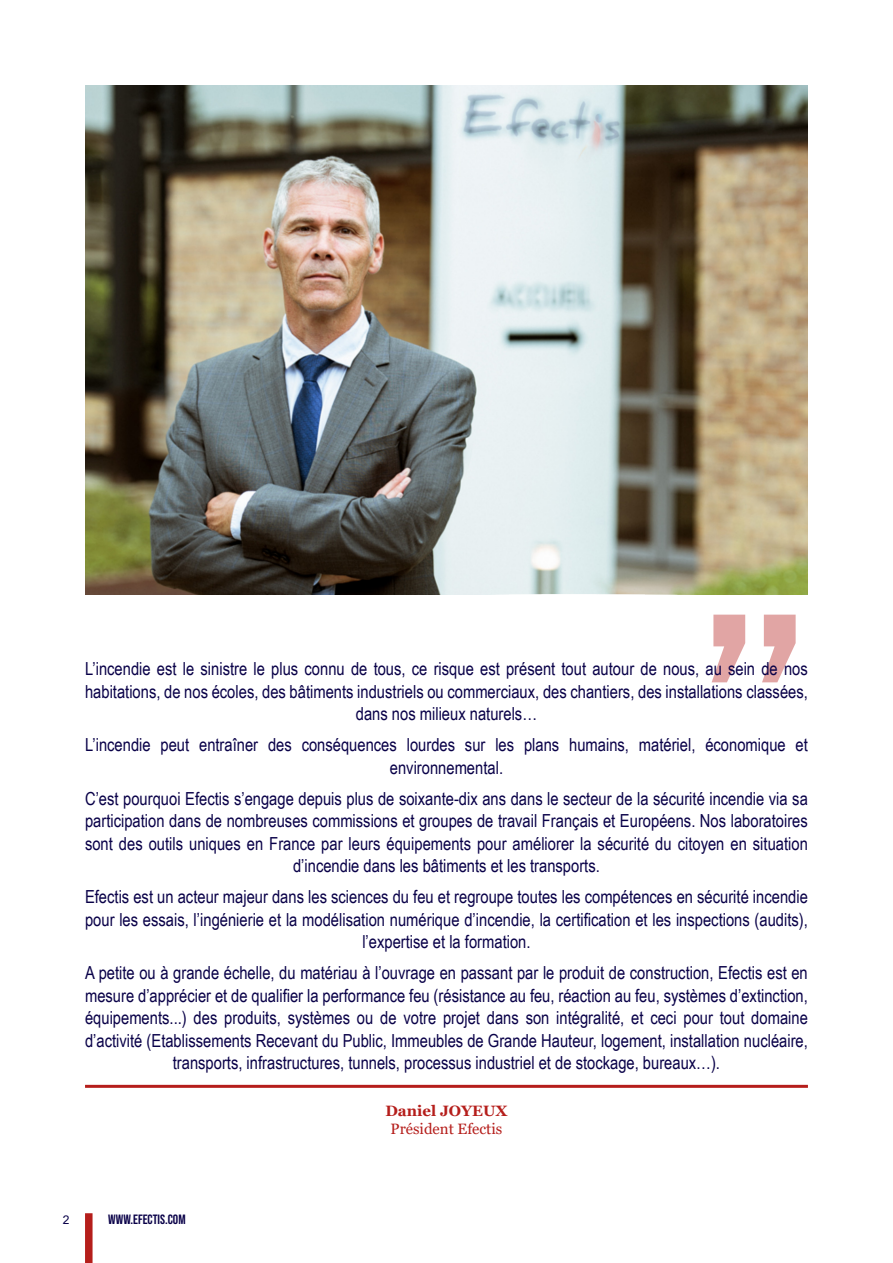
<style>
.page{position:relative;width:893px;height:1263px;background:#fff}
.page>*{position:absolute;margin:0;border:0;box-sizing:border-box;transform-origin:0 0}
.t1{font:300px "Bebas Neue";color:#b51e1b}
.platte_txt{font:18px/22.5px "Arial Narrow";color:#090148;text-align:center}
.Corps_de_texte{font:15px "Georgia";color:#b51e1b}
.Corps_de_texte-2{font:700 15px "Georgia";color:#b51e1b}
.t2{font:700 13.5px "Bebas Neue Pro";color:#090148}
.t3{font:12px "Arial";color:#090148}
</style>
<div class="page">
<div style="left:85px;top:1213px;width:8px;height:50px;background:#b51e1b"></div>
<img style="left:85px;top:85px;width:723px;height:509px">
<hr style="left:85px;top:1085px;width:723px;height:3px;background:#b51e1b">
<h1 class="t1" style="left:701px;top:551px;width:108px">’’</h1>
<p class="platte_txt" style="left:85px;top:657px;width:724px">L’incendie est le sinistre le plus connu de tous, ce risque est présent tout autour de nous, au sein de nos habitations, de nos écoles, des bâtiments industriels ou commerciaux, des chantiers, des installations classées, dans nos milieux naturels…</p>
<p class="platte_txt" style="left:85px;top:733px;width:724px">L’incendie peut entraîner des conséquences lourdes sur les plans humains, matériel, économique et environnemental.</p>
<p class="platte_txt" style="left:85px;top:786px;width:724px">C’est pourquoi Efectis s’engage depuis plus de soixante-dix ans dans le secteur de la sécurité incendie via sa participation dans de nombreuses commissions et groupes de travail Français et Européens. Nos laboratoires sont des outils uniques en France par leurs équipements pour améliorer la sécurité du citoyen en situation d’incendie dans les bâtiments et les transports.</p>
<p class="platte_txt" style="left:85px;top:885px;width:724px">Efectis est un acteur majeur dans les sciences du feu et regroupe toutes les compétences en sécurité incendie pour les essais, l’ingénierie et la modélisation numérique d’incendie, la certification et les inspections (audits), l’expertise et la formation.</p>
<p class="platte_txt" style="left:85px;top:961px;width:724px">A petite ou à grande échelle, du matériau à l’ouvrage en passant par le produit de construction, Efectis est en mesure d’apprécier et de qualifier la performance feu (résistance au feu, réaction au feu, systèmes d’extinction, équipements...) des produits, systèmes ou de votre projet dans son intégralité, et ceci pour tout domaine d’activité (Etablissements Recevant du Public, Immeubles de Grande Hauteur, logement, installation nucléaire, transports, infrastructures, tunnels, processus industriel et de stockage, bureaux…).</p>
<p class="Corps_de_texte-2" style="left:385px;top:1101px;width:124px">Daniel JOYEUX</p>
<p class="Corps_de_texte" style="left:391px;top:1120px;width:113px">Président Efectis</p>
<p class="t3" style="left:63px;top:1212px;width:8px">2</p>
<p class="t2" style="left:108px;top:1212px;width:79px">WWW.EFECTIS.COM</p>
</div>
